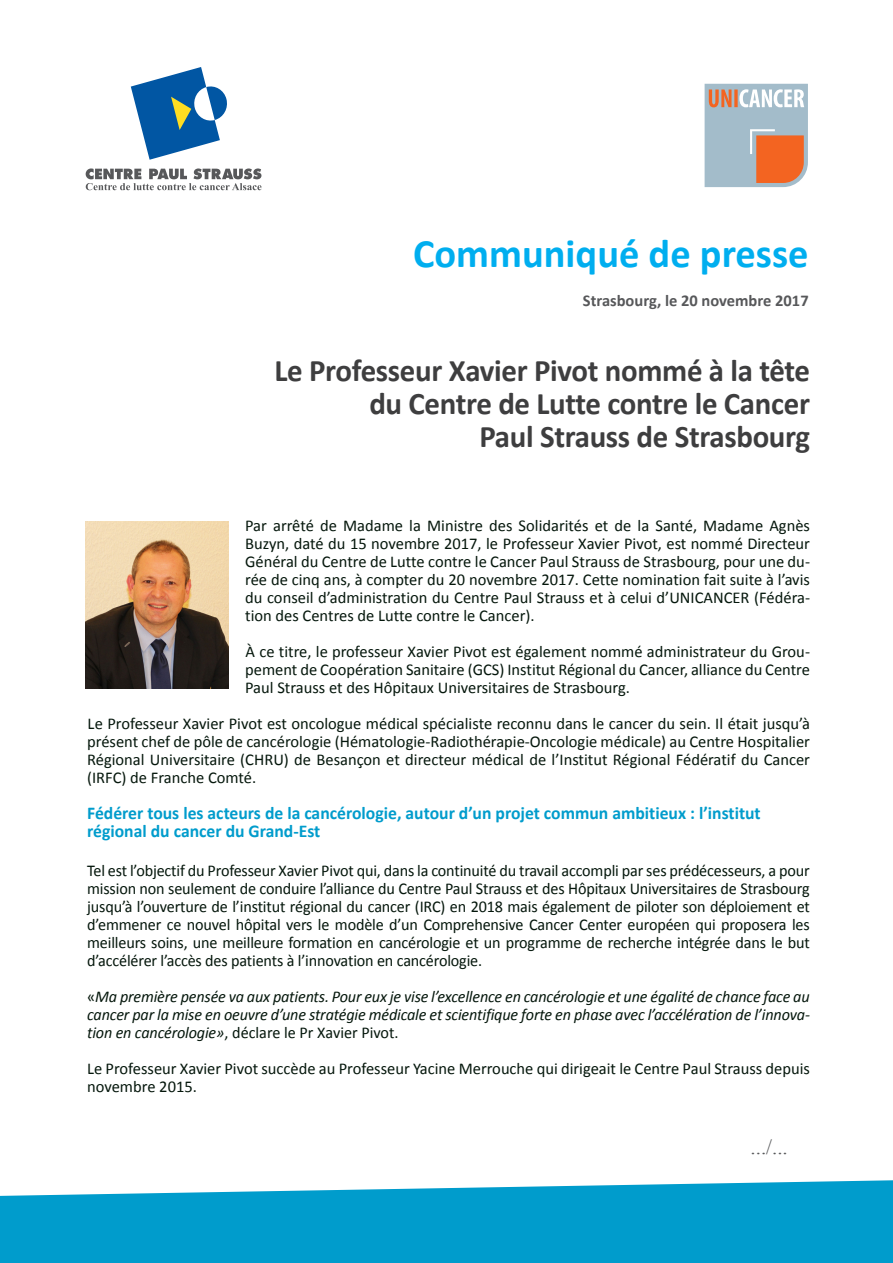
<style>
.page{position:relative;width:893px;height:1263px;background:#fff}
.page>*{position:absolute;margin:0;border:0;box-sizing:border-box;transform-origin:0 0}
.t1{font:700 40.5px "Calibri";color:#00aeef}
.t2{font:700 31.5px "Calibri";letter-spacing:-.01em;color:#3e3e3f}
.t3{font:21px "Times New Roman";color:#57585a}
.t4{font:700 18px "Calibri";color:#009ccc}
.t5{font:16.5px/18px "Calibri";color:#05170c;text-align:justify}
.t6{font:italic 16.5px/18px "Calibri";letter-spacing:-.01em;color:#05170c;text-align:justify}
.t7{font:700 16.5px "Calibri";color:#57585a}
.s1{font-style:normal}
</style>
<div class="page">
<svg style="left:0;top:1180px;width:893px;height:83px;background:#18a5d0"></svg>
<img style="left:85px;top:522px;width:143px;height:166px">
<svg style="left:131px;top:67px;width:96px;height:93px"></svg>
<svg style="left:86px;top:168px;width:176px;height:22px"></svg>
<svg style="left:705px;top:84px;width:103px;height:103px;background:#bdaca6"></svg>
<p class="t1" style="left:413px;top:227px;width:397px">Communiqué de presse</p>
<p class="t7" style="left:583px;top:290px;width:227px">Strasbourg, le 20 novembre 2017</p>
<p class="t2" style="left:274px;top:350px;width:537px">Le Professeur Xavier Pivot nommé à la tête</p>
<p class="t2" style="left:369px;top:383px;width:442px">du Centre de Lutte contre le Cancer</p>
<p class="t2" style="left:479px;top:416px;width:332px">Paul Strauss de Strasbourg</p>
<p class="t5" style="left:245px;top:516px;width:566px">Par arrêté de Madame la Ministre des Solidarités et de la Santé, Madame Agnès Buzyn, daté du 15 novembre 2017, le Professeur Xavier Pivot, est nommé Directeur Général du Centre de Lutte contre le Cancer Paul Strauss de Strasbourg, pour une du&shy;rée de cinq ans, à compter du 20 novembre 2017. Cette nomination fait suite à l’avis du conseil d’administration du Centre Paul Strauss et à celui d’UNICANCER (Fédéra&shy;tion des Centres de Lutte contre le Cancer).</p>
<p class="t5" style="left:245px;top:642px;width:566px">À ce titre, le professeur Xavier Pivot est également nommé administrateur du Grou&shy;pement de Coopération Sanitaire (GCS) Institut Régional du Cancer, alliance du Centre Paul Strauss et des Hôpitaux Universitaires de Strasbourg.</p>
<p class="t5" style="left:87px;top:714px;width:724px">Le Professeur Xavier Pivot est oncologue médical spécialiste reconnu dans le cancer du sein. Il était jusqu’à présent chef de pôle de cancérologie (Hématologie-Radiothérapie-Oncologie médicale) au Centre Hospitalier Régional Universitaire (CHRU) de Besançon et directeur médical de l’Institut Régional Fédératif du Cancer (IRFC) de Franche Comté.</p>
<p class="t4" style="left:87px;top:801px;width:675px">Fédérer tous les acteurs de la cancérologie, autour d’un projet commun ambitieux : l’institut</p>
<p class="t4" style="left:87px;top:819px;width:235px">régional du cancer du Grand-Est</p>
<p class="t5" style="left:87px;top:861px;width:724px">Tel est l’objectif du Professeur Xavier Pivot qui, dans la continuité du travail accompli par ses prédécesseurs, a pour mission non seulement de conduire l’alliance du Centre Paul Strauss et des Hôpitaux Universitaires de Strasbourg jusqu’à l’ouverture de l’institut régional du cancer (IRC) en 2018 mais également de piloter son déploiement et d’emmener ce nouvel hôpital vers le modèle d’un Comprehensive Cancer Center européen qui proposera les meilleurs soins, une meilleure formation en cancérologie et un programme de recherche intégrée dans le but d’accélérer l’accès des patients à l’innovation en cancérologie.</p>
<p class="t6" style="left:87px;top:987px;width:724px"><span class="s1">«</span>Ma première pensée va aux patients. Pour eux je vise l’excellence en cancérologie et une égalité de chance face au cancer par la mise en oeuvre d’une stratégie médicale et scientifique forte en phase avec l’accélération de l’innova&shy;tion en cancérologie»<span class="s1">, déclare le Pr Xavier Pivot.</span></p>
<p class="t5" style="left:87px;top:1059px;width:724px">Le Professeur Xavier Pivot succède au Professeur Yacine Merrouche qui dirigeait le Centre Paul Strauss depuis novembre 2015.</p>
<p class="t3" style="left:750px;top:1133px;width:39px">.../...</p>
</div>
